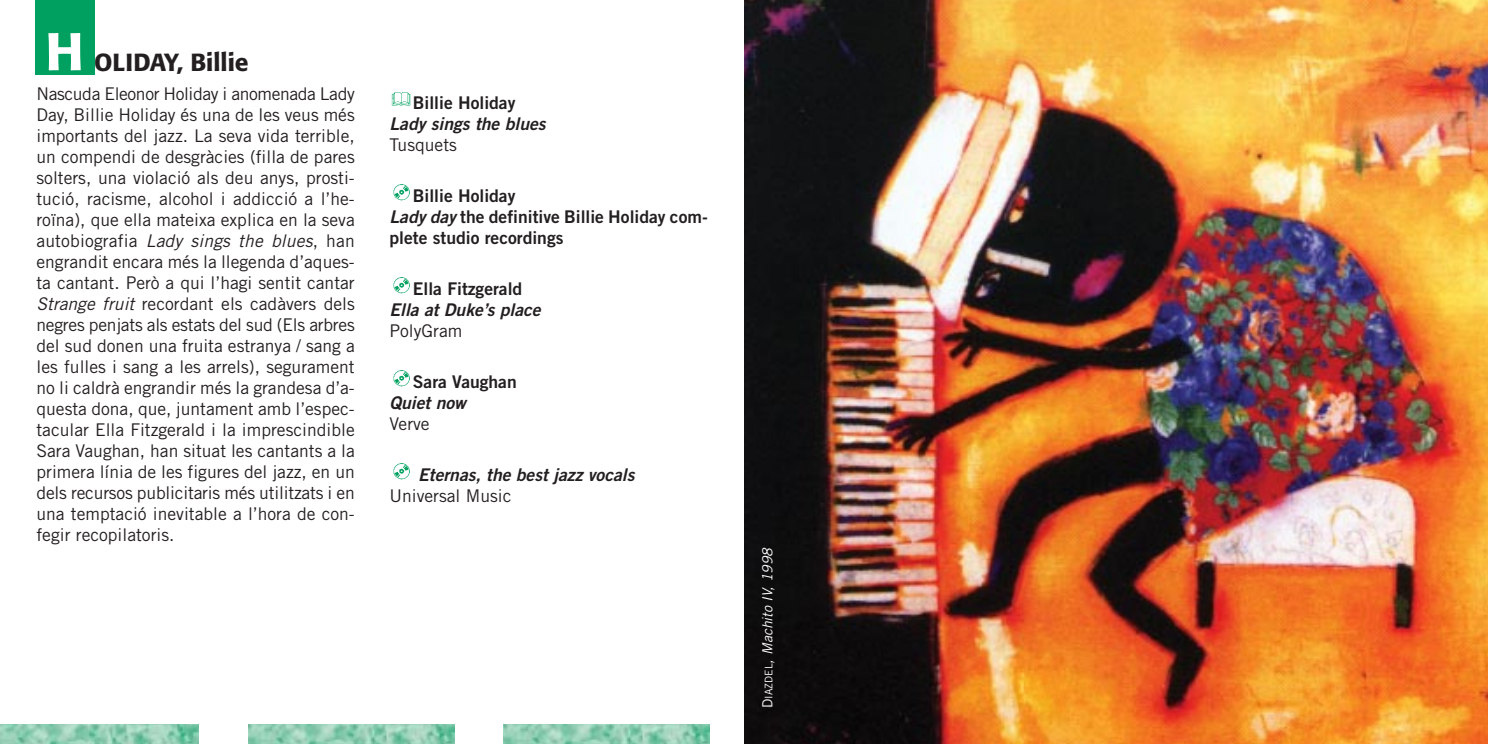
<style>
.page{position:relative;width:1488px;height:744px;background:#fff}
.page>*{position:absolute;margin:0;border:0;box-sizing:border-box;transform-origin:0 0}
.t1{font:500 52.5px "Formata";color:#fff}
.t2{font:500 24.5px "Formata";color:#231f20}
.t3{font:17.5px/21px "Trade Gothic";color:#231f20;text-align:justify}
.t4{font:17.5px/21px "Trade Gothic Bold Two";color:#231f20}
.t5{font:italic 17.5px "Trade Gothic Bold Two";color:#231f20}
.t6{font:italic 14px "Trade Gothic";color:#fff}
.s1{font-style:italic}
.s2{font-style:normal}
.s3{font-style:normal;font-size:10.5px}
</style>
<div class="page">
<img style="left:0;top:724px;width:198px;height:20px">
<img style="left:248px;top:724px;width:206px;height:20px">
<img style="left:504px;top:724px;width:205px;height:20px">
<img style="left:393px;top:463px;width:17px;height:17px">
<img style="left:393px;top:370px;width:17px;height:17px">
<img style="left:393px;top:277px;width:17px;height:17px">
<img style="left:393px;top:184px;width:17px;height:17px">
<img style="left:391px;top:92px;width:20px;height:14px">
<img style="left:744px;top:0;width:744px;height:744px">
<div style="left:35px;top:0;width:59px;height:74px;background:#00a160"></div>
<h1 class="t1" style="left:45px;top:28px;width:40px">H</h1>
<h2 class="t2" style="left:94px;top:51px;width:156px">OLIDAY, Billie</h2>
<p class="t3" style="left:36px;top:85px;width:320px">Nascuda Eleonor Holiday i anomenada Lady Day, Billie Holiday és una de les veus més importants del jazz. La seva vida terrible, un compendi de desgràcies (filla de pares solters, una violació als deu anys, prosti&shy;tució, racisme, alcohol i addicció a l’he&shy;roïna), que ella mateixa explica en la seva autobiografia <span class="s1">Lady sings the blues</span>, han engrandit encara més la llegenda d’aques&shy;ta cantant. Però a qui l’hagi sentit cantar <span class="s1">Strange fruit</span> recordant els cadàvers dels negres penjats als estats del sud (Els arbres del sud donen una fruita estranya / sang a les fulles i sang a les arrels), segurament no li caldrà engrandir més la grandesa d’a&shy;questa dona, que, juntament amb l’espec&shy;tacular Ella Fitzgerald i la imprescindible Sara Vaughan, han situat les cantants a la primera línia de les figures del jazz, en un dels recursos publicitaris més utilitzats i en una temptació inevitable a l’hora de con&shy;fegir recopilatoris.</p>
<p class="t4" style="left:413px;top:94px;width:104px">Billie Holiday</p>
<p class="t5" style="left:389px;top:118px;width:157px">Lady sings the blues</p>
<p class="t3" style="left:389px;top:136px;width:69px">Tusquets</p>
<p class="t4" style="left:389px;top:187px;width:320px;text-indent:23px">Billie Holiday<br><span class="s1">Lady day</span> the definitive Billie Holiday com&shy;plete studio recordings</p>
<p class="t4" style="left:413px;top:280px;width:111px">Ella Fitzgerald</p>
<p class="t5" style="left:389px;top:304px;width:153px">Ella at Duke’s place</p>
<p class="t3" style="left:389px;top:322px;width:74px">PolyGram</p>
<p class="t4" style="left:413px;top:373px;width:105px">Sara Vaughan</p>
<p class="t5" style="left:389px;top:396px;width:78px">Quiet now</p>
<p class="t3" style="left:389px;top:415px;width:42px">Verve</p>
<p class="t5" style="left:418px;top:468px;width:218px">Eternas, the best jazz vocals</p>
<p class="t3" style="left:389px;top:487px;width:123px">Universal Music</p>
<p class="t6" style="left:762px;top:708px;width:161px;rotate:-90deg"><span class="s2">D</span><span class="s3">IAZDEL</span>, Machito IV, 1998</p>
</div>
